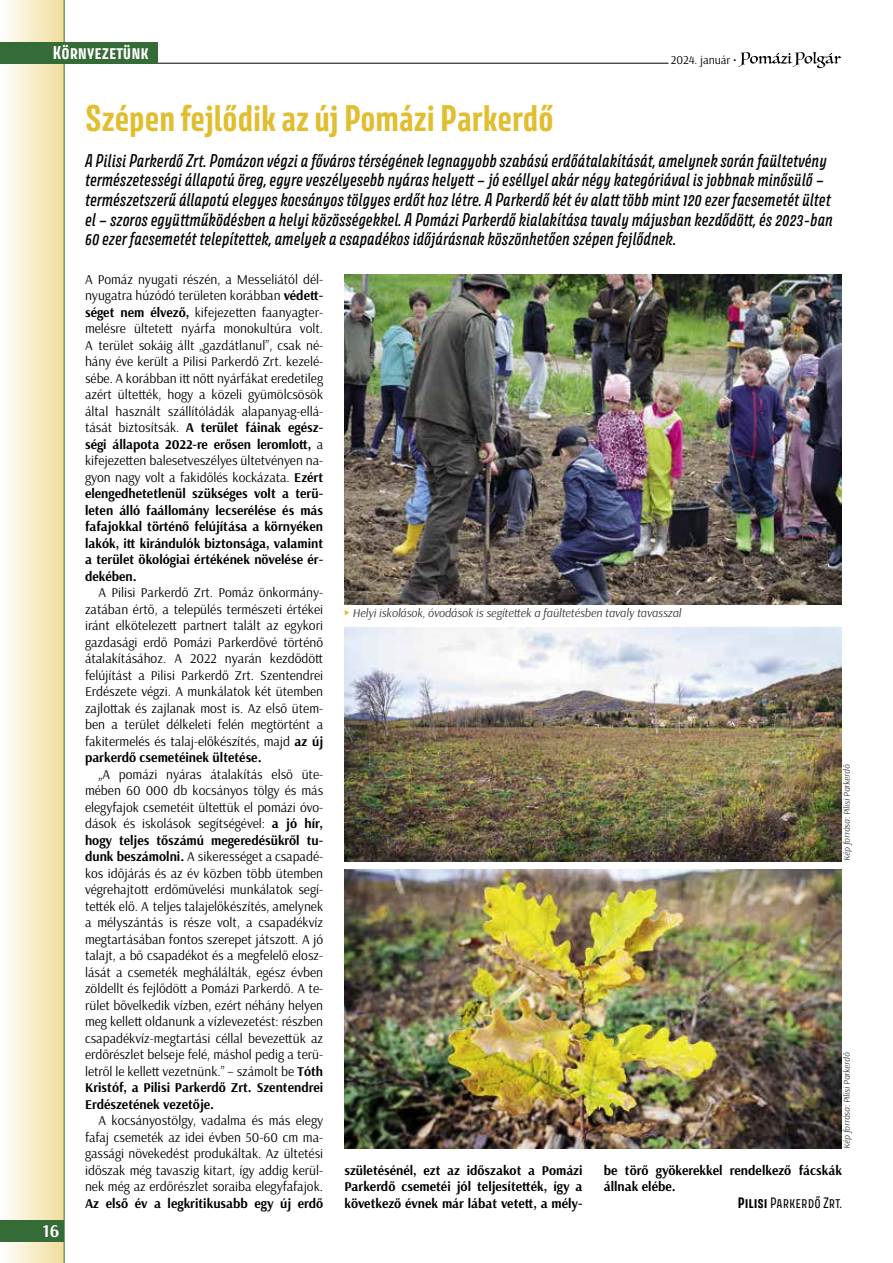
<style>
.page{position:relative;width:893px;height:1263px;background:#fff}
.page>*{position:absolute;margin:0;border:0;box-sizing:border-box;transform-origin:0 0}
.t1{font:700 33px "Avory I Latn";color:#e1be2f}
.t2{font:700 18px "Arsenal";color:#fff}
.t3{font:16.5px/19.5px "Avory I Latn Me It";color:#000}
.t4{font:700 16.5px "Avory I Latn";color:#fff}
.t5{font:13.5px/16.5px "Arsenal";color:#000;text-align:justify}
.t6{font:700 13.5px/16.5px "Arsenal";color:#000;text-align:justify}
.t7{font:13.5px "Avory I Latn";color:#000}
.t8{font:italic 12px "Arsenal";letter-spacing:-.005em;color:#393939}
.t9{font:12px "Arsenal";letter-spacing:-.005em;color:#000}
.t10{font:italic 9px "Arsenal";color:#393939}
.s1{font-weight:700}
</style>
<div class="page">
<div style="left:0;top:0;width:64px;height:1263px;background:linear-gradient(to right,#fffeff,#f1de9b)"></div>
<hr style="left:64px;top:0;width:1px;height:1263px;background:#356b36">
<div style="left:0;top:1220px;width:64px;height:22px;background:#356b36"></div>
<svg style="left:738px;top:52px;width:103px;height:16px"></svg>
<hr style="left:156px;top:63px;width:512px;height:1px;background:#000">
<div style="left:0;top:42px;width:157px;height:21px;background:#356b36"></div>
<img style="left:344px;top:274px;width:498px;height:330px">
<img style="left:344px;top:628px;width:498px;height:233px">
<img style="left:344px;top:870px;width:498px;height:279px">
<p class="t4" style="left:53px;top:42px;width:97px">Környezetünk</p>
<h1 class="t1" style="left:85px;top:97px;width:470px">Szépen fejlődik az új Pomázi Parkerdő</h1>
<p class="t9" style="left:671px;top:52px;width:67px">2024. január •</p>
<p class="t3" style="left:85px;top:151px;width:749px">A Pilisi Parkerdő Zrt. Pomázon végzi a főváros térségének legnagyobb szabású erdőátalakítását, amelynek során faültetvény természetességi állapotú öreg, egyre veszélyesebb nyáras helyett – jó eséllyel akár négy kategóriával is jobbnak minősülő – természetszerű állapotú elegyes kocsányos tölgyes erdőt hoz létre. A Parkerdő két év alatt több mint 120 ezer facsemetét ültet el – szoros együttműködésben a helyi közösségekkel. A Pomázi Parkerdő kialakítása tavaly májusban kezdődött, és 2023-ban 60 ezer facsemetét telepítettek, amelyek a csapadékos időjárásnak köszönhetően szépen fejlődnek.</p>
<h2 class="t2" style="left:43px;top:1220px;width:18px">16</h2>
<p class="t5" style="left:85px;top:271px;width:240px">A Pomáz nyugati részén, a Messeliától dél&shy;nyugatra húzódó területen korábban <span class="s1">védett&shy;séget nem élvező,</span> kifejezetten faanyagter&shy;melésre ültetett nyárfa monokultúra volt.<br>A terület sokáig állt „gazdátlanul”, csak né&shy;hány éve került a Pilisi Parkerdő Zrt. kezelé&shy;sébe. A korábban itt nőtt nyárfákat eredetileg azért ültették, hogy a közeli gyümölcsösök által használt szállítóládák alapanyag-ellá&shy;tását biztosítsák. <span class="s1">A terület fáinak egész&shy;ségi állapota 2022-re erősen leromlott,</span> a kifejezetten balesetveszélyes ültetvényen na&shy;gyon nagy volt a fakidőlés kockázata. <span class="s1">Ezért elengedhetetlenül szükséges volt a terü&shy;leten álló faállomány lecserélése és más fafajokkal történő felújítása a környéken lakók, itt kirándulók biztonsága, valamint a terület ökológiai értékének növelése ér&shy;dekében.</span></p>
<p class="t5" style="left:85px;top:584px;width:240px;text-indent:14px">A Pilisi Parkerdő Zrt. Pomáz önkormány&shy;zatában értő, a település természeti értékei iránt elkötelezett partnert talált az egykori gazdasági erdő Pomázi Parkerdővé történő átalakításához. A 2022 nyarán kezdődött felújítást a Pilisi Parkerdő Zrt. Szentendrei Erdészete végzi. A munkálatok két ütemben zajlottak és zajlanak most is. Az első ütem&shy;ben a terület délkeleti felén megtörtént a fakitermelés és talaj-előkészítés, majd <span class="s1">az új parkerdő csemetéinek ültetése.</span></p>
<p class="t5" style="left:85px;top:766px;width:240px;text-indent:14px">„A pomázi nyáras átalakítás első üte&shy;mében 60 000 db kocsányos tölgy és más elegyfajok csemetéit ültettük el pomázi óvo&shy;dások és iskolások segítségével: <span class="s1">a jó hír, hogy teljes tőszámú megeredésükről tu&shy;dunk beszámolni.</span> A sikerességet a csapadé&shy;kos időjárás és az év közben több ütemben végrehajtott erdőművelési munkálatok segí&shy;tették elő. A teljes talajelőkészítés, amelynek a mélyszántás is része volt, a csapadékvíz megtartásában fontos szerepet játszott. A jó talajt, a bő csapadékot és a megfelelő elosz&shy;lását a csemeték meghálálták, egész évben zöldellt és fejlődött a Pomázi Parkerdő. A te&shy;rület bővelkedik vízben, ezért néhány helyen meg kellett oldanunk a vízlevezetést: részben csapadékvíz-megtartási céllal bevezettük az erdőrészlet belseje felé, máshol pedig a terü&shy;letről le kellett vezetnünk.” – számolt be <span class="s1">Tóth Kristóf, a Pilisi Parkerdő Zrt. Szentendrei Erdészetének vezetője.</span></p>
<p class="t5" style="left:85px;top:1112px;width:240px;text-indent:14px">A kocsányostölgy, vadalma és más elegy fafaj csemeték az idei évben 50-60 cm ma&shy;gassági növekedést produkáltak. Az ültetési időszak még tavaszig kitart, így addig kerül&shy;nek még az erdőrészlet soraiba elegyfafajok.</p>
<p class="t6" style="left:85px;top:1195px;width:240px">Az első év a legkritikusabb egy új erdő</p>
<p class="t8" style="left:353px;top:606px;width:330px">Helyi iskolások, óvodások is segítettek a faültetésben tavaly tavasszal</p>
<p class="t10" style="left:841px;top:861px;width:98px;rotate:-90deg">Kép forrása: Pilisi Parkerdő</p>
<p class="t10" style="left:841px;top:1149px;width:98px;rotate:-90deg">Kép forrása: Pilisi Parkerdő</p>
<p class="t6" style="left:344px;top:1162px;width:240px">születésénél, ezt az időszakot a Pomázi Parkerdő csemetéi jól teljesítették, így a következő évnek már lábat vetett, a mély-</p>
<p class="t6" style="left:604px;top:1162px;width:240px">be törő gyökerekkel rendelkező fácskák állnak elébe.</p>
<p class="t7" style="left:738px;top:1194px;width:106px"><span class="s1">Pilisi</span> Parkerdő Zrt.</p>
</div>
